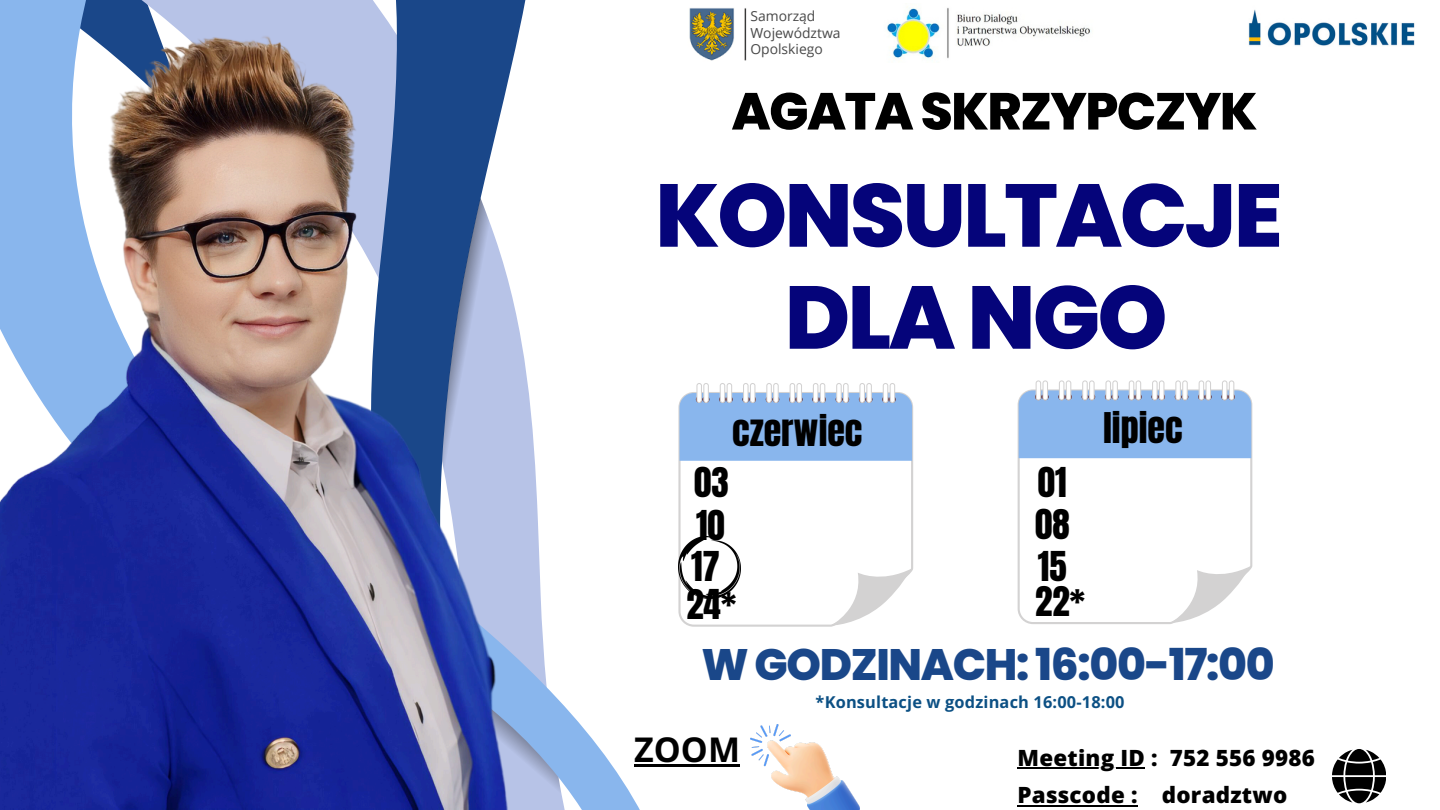
<style>
.page{position:relative;width:1440px;height:810px;background:#fff}
.page>*{position:absolute;margin:0;border:0;box-sizing:border-box;transform-origin:0 0}
.t1{font:800 89px/102px "Poppins";letter-spacing:-.03em;color:#05047a;text-align:center}
.t2{font:800 52px "Poppins";letter-spacing:-.03em;color:#000}
.t3{font:800 44px "Poppins";letter-spacing:-.03em;color:#1a4789}
.t4{font:36px "Anton";color:#000}
.t5{font:35px "Anton";color:#000}
.t6{font:700 34px "Open Sans";color:#000}
.t7{font:800 22.4px/37.3px "Open Sans";letter-spacing:.01em;color:#000}
.t8{font:700 16.4px "Open Sans";letter-spacing:.01em;color:#0c5084}
.t9{font:13.9px "Open Sans";color:#484848}
</style>
<div class="page">
<svg style="left:542px;top:626px;width:98px;height:184px"></svg>
<svg style="left:542px;top:680px;width:31px;height:130px"></svg>
<img style="left:887px;top:8px;width:204px;height:51px">
<img style="left:1248px;top:9px;width:167px;height:37px">
<svg style="left:678px;top:401px;width:235px;height:226px"></svg>
<svg style="left:680px;top:383px;width:232px;height:78px;background:#9cc0ec"></svg>
<svg style="left:831px;top:568px;width:81px;height:58px"></svg>
<svg style="left:1018px;top:399px;width:234px;height:225px"></svg>
<svg style="left:1019px;top:380px;width:232px;height:78px;background:#9cc0ec"></svg>
<svg style="left:1170px;top:566px;width:81px;height:57px"></svg>
<img style="left:750px;top:724px;width:109px;height:86px">
<hr style="left:1018px;top:767px;width:127px;height:2px;background:#000">
<hr style="left:1018px;top:805px;width:120px;height:2px;background:#000">
<svg style="left:1332px;top:749px;width:54px;height:54px"></svg>
<img style="left:689px;top:8px;width:58px;height:53px">
<img style="left:0;top:0;width:542px;height:810px">
<hr style="left:634px;top:764px;width:106px;height:3px;background:#000">
<img style="left:678px;top:537px;width:62px;height:61px">
<h4 class="t9" style="left:750px;top:6px;width:66px">Samorząd</h4>
<p class="t9" style="left:750px;top:23px;width:92px">Województwa</p>
<p class="t9" style="left:750px;top:40px;width:74px">Opolskiego</p>
<p class="t2" style="left:731px;top:75px;width:528px">AGATA SKRZYPCZYK</p>
<p class="t1" style="left:655px;top:165px;width:629px">KONSULTACJE<br>DLA NGO</p>
<h1 class="t4" style="left:732px;top:405px;width:132px">czerwiec</h1>
<p class="t4" style="left:1103px;top:402px;width:81px">lipiec</p>
<h5 class="t5" style="left:694px;top:457px;width:36px">03</h5>
<p class="t5" style="left:696px;top:500px;width:30px">10</p>
<p class="t5" style="left:691px;top:541px;width:30px">17</p>
<p class="t5" style="left:686px;top:579px;width:52px">24*</p>
<h5 class="t3" style="left:701px;top:634px;width:575px">W GODZINACH: 16:00-17:00</h5>
<p class="t5" style="left:1038px;top:457px;width:30px">01</p>
<h5 class="t5" style="left:1035px;top:499px;width:36px">08</h5>
<p class="t5" style="left:1038px;top:541px;width:30px">15</p>
<p class="t5" style="left:1035px;top:577px;width:52px">22*</p>
<p class="t6" style="left:634px;top:725px;width:107px">ZOOM</p>
<p class="t8" style="left:816px;top:691px;width:310px">*Konsultacje w godzinach 16:00-18:00</p>
<p class="t7" style="left:1018px;top:739px;width:299px">Meeting ID : 752 556 9986<br>Passcode : doradztwo</p>
</div>
